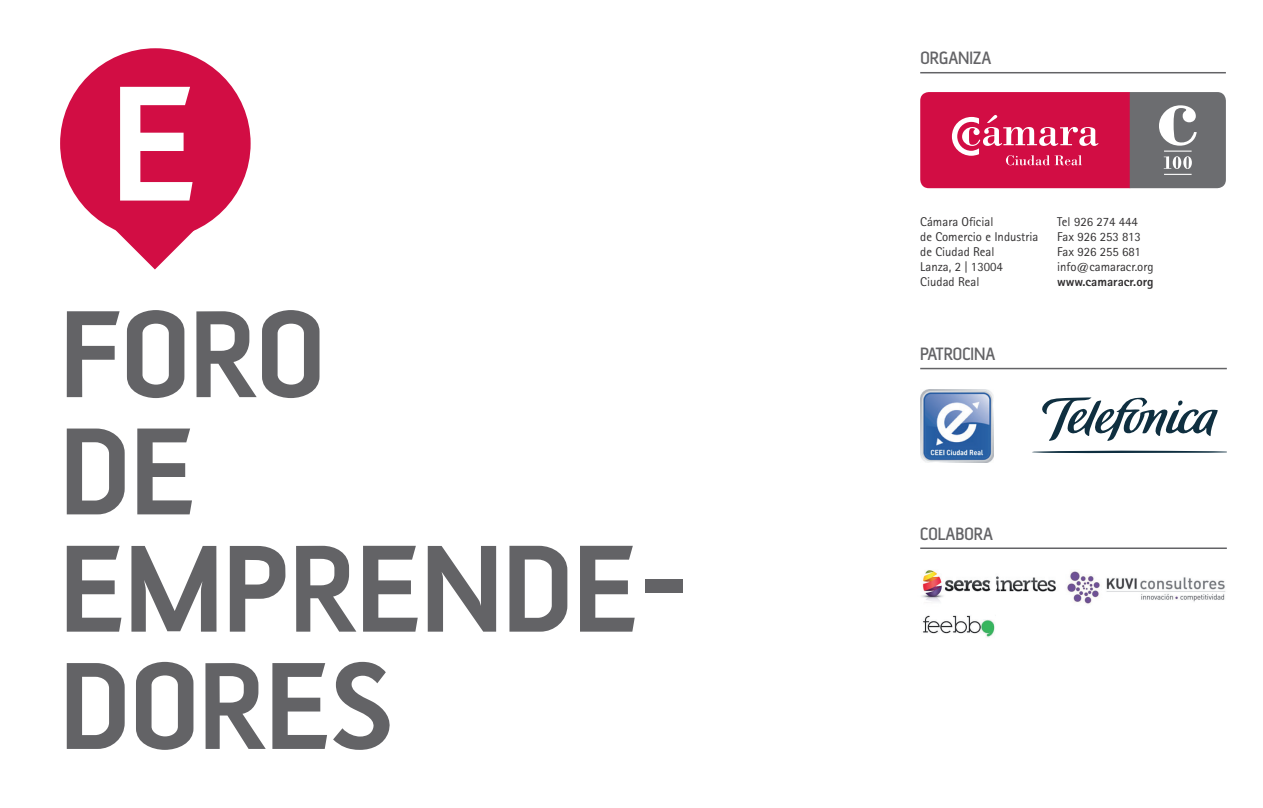
<style>
.page{position:relative;width:1263px;height:808px;background:#fff}
.page>*{position:absolute;margin:0;border:0;box-sizing:border-box;transform-origin:0 0}
.t1{font:700 133.05px/117.3px "AF Battersea";color:#636366}
.t2{font:500 19.2px "AF Battersea";color:#636366}
.t3{font:12.75px/15px "Rotis Sans Serif";color:#312f30}
.t4{font:800 12.75px "Rotis Sans Serif";color:#312f30}
</style>
<div class="page">
<div style="left:60px;top:48px;width:191px;height:191px;background:#d20d44;border-radius:50%"></div>
<svg style="left:115px;top:87px;width:81px;height:182px"></svg>
<svg style="left:920px;top:92px;width:306px;height:96px;background:#b93e61"></svg>
<hr style="left:920px;top:72px;width:306px;height:1px;background:#636366">
<img style="left:920px;top:389px;width:74px;height:74px">
<svg style="left:1032px;top:397px;width:195px;height:56px"></svg>
<hr style="left:920px;top:368px;width:307px;height:1px;background:#636366">
<hr style="left:920px;top:547px;width:307px;height:2px;background:#636366">
<img style="left:923px;top:615px;width:72px;height:23px">
<img style="left:1067px;top:571px;width:159px;height:33px">
<img style="left:921px;top:570px;width:135px;height:32px">
<h1 class="t1" style="left:60px;top:294px;width:630px">FORO<br>DE<br>EMPRENDE-<br>DORES</h1>
<h2 class="t2" style="left:920px;top:49px;width:72px">ORGANIZA</h2>
<p class="t3" style="left:920px;top:215px;width:120px">Cámara Oficial<br>de Comercio e Industria de Ciudad Real<br>Lanza, 2 | 13004<br>Ciudad Real</p>
<p class="t3" style="left:1057px;top:215px;width:98px">Tel 926 274 444<br>Fax 926 253 813<br>Fax 926 255 681 info@camaracr.org</p>
<p class="t4" style="left:1057px;top:274px;width:98px">www.camaracr.org</p>
<h2 class="t2" style="left:920px;top:345px;width:77px">PATROCINA</h2>
<h2 class="t2" style="left:920px;top:524px;width:74px">COLABORA</h2>
</div>
